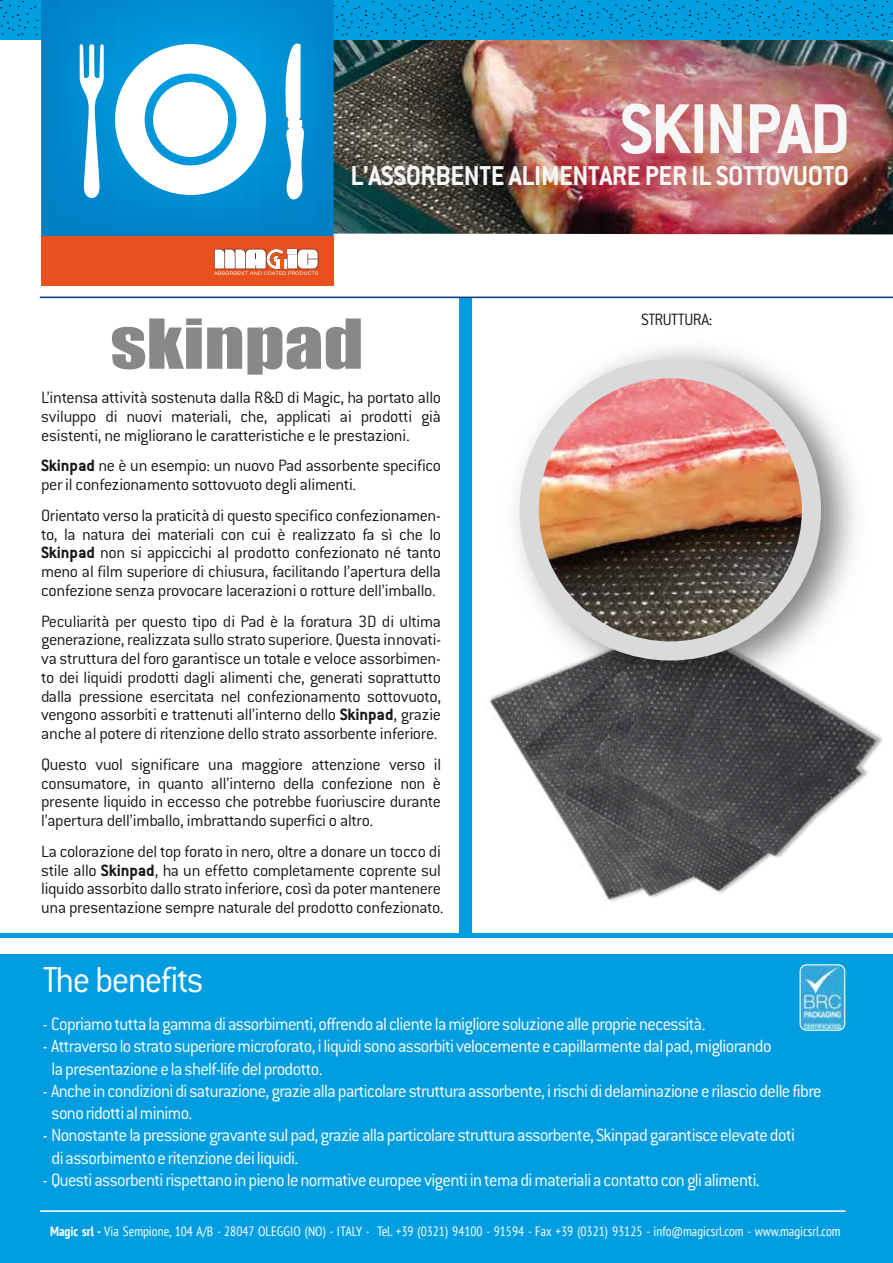
<style>
.page{position:relative;width:893px;height:1263px;background:#fff}
.page>*{position:absolute;margin:0;border:0;box-sizing:border-box;transform-origin:0 0}
.t1{font:700 77.55px "Conduit ITC";letter-spacing:-.025em;color:#f6f6f6}
.t2{font:63.6px "Impact";color:#87888a;scale:1.21 1}
.t3{font:300 39.6px "Conduit ITC";letter-spacing:-.04em;color:#fff}
.t4{font:700 30px "Conduit ITC";letter-spacing:-.015em;color:#f6f6f6}
.t5{font:300 19.5px/22.2px "Conduit ITC";letter-spacing:-.035em;color:#fff;scale:.95 1}
.t6{font:300 18px/18.8px "Conduit ITC";letter-spacing:-.02em;color:#1a171c;text-align:justify}
.t7{font:condensed 13.5px "PT Sans";color:#fff}
.s1{font-weight:700}
</style>
<div class="page">
<img style="left:334px;top:39px;width:559px;height:195px">
<div style="left:0;top:0;width:893px;height:39px;background:#009ee0"></div>
<svg style="left:0;top:0;width:893px;height:37px"></svg>
<div style="left:41px;top:237px;width:293px;height:49px;background:#e8511e"></div>
<svg style="left:214px;top:249px;width:104px;height:26px;background:#eabcac"></svg>
<svg style="left:41px;top:0;width:293px;height:236px;background:#08c"></svg>
<svg style="left:115px;top:44px;width:151px;height:151px"></svg>
<svg style="left:80px;top:44px;width:24px;height:154px"></svg>
<svg style="left:284px;top:41px;width:20px;height:158px"></svg>
<div style="left:0;top:954px;width:893px;height:309px;background:#009ee0"></div>
<div style="left:0;top:933px;width:893px;height:5px;background:#009ee0"></div>
<hr style="left:40px;top:1210px;width:806px;height:2px;background:#fff">
<div style="left:459px;top:298px;width:12px;height:637px;background:#009ee0"></div>
<hr style="left:40px;top:297px;width:853px;height:1px;background:#003b86">
<img style="left:801px;top:976px;width:44px;height:53px">
<div style="left:799px;top:964px;width:46px;height:67px;border:1px solid #fff;border-radius:6px"></div>
<img style="left:471px;top:709px;width:411px;height:267px">
<img style="left:471px;top:326px;width:385px;height:383px">
<img style="left:529px;top:369px;width:282px;height:282px;border-radius:141px">
<div style="left:520px;top:359px;width:301px;height:301px;border:19px solid #d9dadb;border-radius:50%"></div>
<h1 class="t1" style="left:620px;top:84px;width:232px">SKINPAD</h1>
<h3 class="t4" style="left:351px;top:158px;width:500px">L’ASSORBENTE ALIMENTARE PER IL SOTTOVUOTO</h3>
<h2 class="t2" style="left:110px;top:294px;width:211px">skinpad</h2>
<p class="t6" style="left:41px;top:388px;width:401px">L’intensa attività sostenuta dalla R&amp;D di Magic, ha portato allo sviluppo di nuovi materiali, che, applicati ai prodotti già esistenti, ne migliorano le caratteristiche e le prestazioni.</p>
<p class="t6" style="left:41px;top:456px;width:401px"><span class="s1">Skinpad</span> ne è un esempio: un nuovo Pad assorbente specifico per il confezionamento sottovuoto degli alimenti.</p>
<p class="t6" style="left:41px;top:506px;width:401px">Orientato verso la praticità di questo specifico confezionamen&shy;to, la natura dei materiali con cui è realizzato fa sì che lo <span class="s1">Skinpad</span> non si appiccichi al prodotto confezionato né tanto meno al film superiore di chiusura, facilitando l’apertura della confezione senza provocare lacerazioni o rotture dell’imballo.</p>
<p class="t6" style="left:41px;top:612px;width:401px">Peculiarità per questo tipo di Pad è la foratura 3D di ultima generazione, realizzata sullo strato superiore. Questa innovati&shy;va struttura del foro garantisce un totale e veloce assorbimen&shy;to dei liquidi prodotti dagli alimenti che, generati soprattutto dalla pressione esercitata nel confezionamento sottovuoto, vengono assorbiti e trattenuti all’interno dello <span class="s1">Skinpad</span>, grazie anche al potere di ritenzione dello strato assorbente inferiore.</p>
<p class="t6" style="left:41px;top:755px;width:401px">Questo vuol significare una maggiore attenzione verso il consumatore, in quanto all’interno della confezione non è presente liquido in eccesso che potrebbe fuoriuscire durante l’apertura dell’imballo, imbrattando superfici o altro.</p>
<p class="t6" style="left:41px;top:842px;width:404px;text-align:left">La colorazione del top forato in nero, oltre a donare un tocco di stile allo <span class="s1">Skinpad</span>, ha un effetto completamente coprente sul liquido assorbito dallo strato inferiore, così da poter mantenere una presentazione sempre naturale del prodotto confezionato.</p>
<p class="t6" style="left:641px;top:310px;width:73px">STRUTTURA:</p>
<h3 class="t3" style="left:43px;top:958px;width:162px">The benefits</h3>
<p class="t5" style="left:43px;top:1013px;width:699px">- Copriamo tutta la gamma di assorbimenti, offrendo al cliente la migliore soluzione alle proprie necessità.</p>
<p class="t5" style="left:52px;top:1035px;width:759px;text-indent:-9px">- Attraverso lo strato superiore microforato, i liquidi sono assorbiti velocemente e capillarmente dal pad, migliorando la presentazione e la shelf-life del prodotto.</p>
<p class="t5" style="left:52px;top:1080px;width:812px;text-indent:-9px">- Anche in condizioni di saturazione, grazie alla particolare struttura assorbente, i rischi di delaminazione e rilascio delle fibre sono ridotti al minimo.</p>
<p class="t5" style="left:52px;top:1124px;width:784px;text-indent:-9px">- Nonostante la pressione gravante sul pad, grazie alla particolare struttura assorbente, Skinpad garantisce elevate doti di assorbimento e ritenzione dei liquidi.</p>
<p class="t5" style="left:43px;top:1169px;width:756px">- Questi assorbenti rispettano in pieno le normative europee vigenti in tema di materiali a contatto con gli alimenti.</p>
<p class="t7" style="left:50px;top:1223px;width:792px"><span class="s1">Magic srl -</span> Via Sempione, 104 A/B - 28047 OLEGGIO (NO) - ITALY - Tel. +39 (0321) 94100 - 91594 - Fax +39 (0321) 93125 - info@magicsrl.com - www.magicsrl.com</p>
</div>
